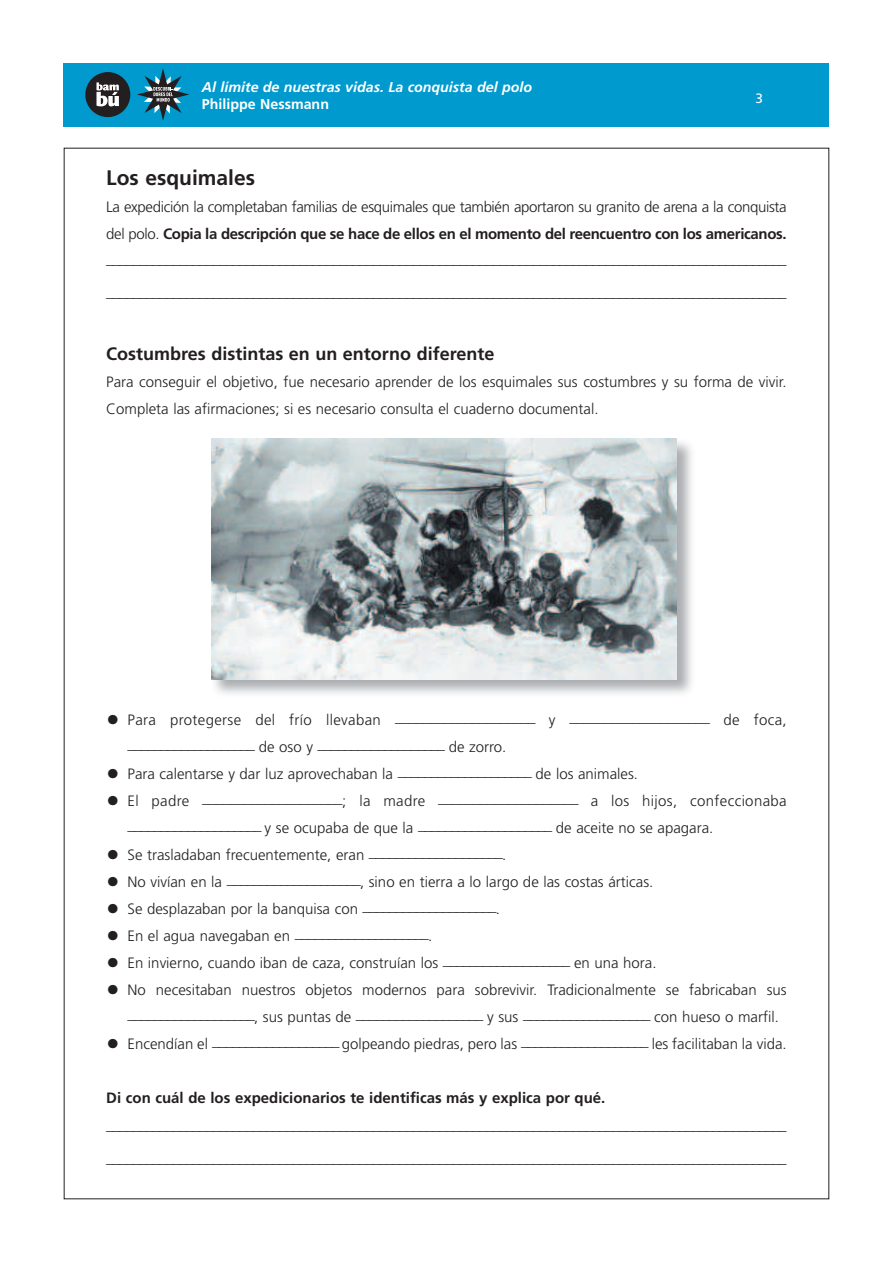
<style>
.page{position:relative;width:893px;height:1263px;background:#fff}
.page>*{position:absolute;margin:0;border:0;box-sizing:border-box;transform-origin:0 0}
.t1{font:700 21px "Frutiger";color:#231f20}
.t2{font:700 18px "Frutiger";color:#231f20}
.t3{font:300 15px/27px "Frutiger";color:#231f20}
.t4{font:300 15px/27px "Frutiger";letter-spacing:-.02em;color:#231f20}
.t5{font:300 15px/27px "Frutiger";letter-spacing:.02em;color:#231f20}
.t6{font:700 15px "Frutiger";color:#231f20}
.t7{font:italic 700 14.25px "Frutiger";color:#fff}
.t8{font:700 14.25px "Frutiger";color:#fff}
.t9{font:13.5px "Frutiger";color:#fff}
.s1{font-weight:700}
.s2{font-size:27px}
</style>
<div class="page">
<div style="left:64px;top:64px;width:765px;height:63px;background:#009ace"></div>
<div style="left:85px;top:72px;width:45px;height:45px;background:#231f20;border-radius:50%"></div>
<svg style="left:96px;top:82px;width:23px;height:24px"></svg>
<svg style="left:137px;top:68px;width:52px;height:53px"></svg>
<img style="left:211px;top:439px;width:466px;height:240px">
<p class="t7" style="left:202px;top:81px;width:332px">Al límite de nuestras vidas. La conquista del polo</p>
<p class="t8" style="left:202px;top:99px;width:129px">Philippe Nessmann</p>
<p class="t9" style="left:755px;top:92px;width:9px">3</p>
<h1 class="t1" style="left:106px;top:169px;width:150px">Los esquimales</h1>
<p class="t4" style="left:106px;top:194px;width:682px">La expedición la completaban familias de esquimales que también aportaron su granito de arena a la conquista del polo. <span class="s1">Copia la descripción que se hace de ellos en el momento del reencuentro con los americanos.</span></p>
<p class="t3" style="left:106px;top:243px;width:682px;line-height:33px">______________________________________________________________________________________________________ ______________________________________________________________________________________________________</p>
<p class="t2" style="left:106px;top:347px;width:390px">Costumbres distintas en un entorno diferente</p>
<p class="t3" style="left:106px;top:369px;width:682px">Para conseguir el objetivo, fue necesario aprender de los esquimales sus costumbres y su forma de vivir.<br>Completa las afirmaciones; si es necesario consulta el cuaderno documental.</p>
<p class="t5" style="left:128px;top:705px;width:661px;text-indent:-21px"><span class="s2">•</span> Para protegerse del frío llevaban ____________________ y ____________________ de foca, ___________________ de oso y ___________________ de zorro.</p>
<p class="t3" style="left:106px;top:761px;width:533px"><span class="s2">•</span> Para calentarse y dar luz aprovechaban la ____________________ de los animales.</p>
<p class="t3" style="left:128px;top:786px;width:661px;text-indent:-21px"><span class="s2">•</span> El padre ____________________; la madre ____________________ a los hijos, confeccionaba ____________________ y se ocupaba de que la ____________________ de aceite no se apagara.</p>
<p class="t3" style="left:106px;top:842px;width:402px"><span class="s2">•</span> Se trasladaban frecuentemente, eran ____________________.</p>
<p class="t3" style="left:106px;top:869px;width:549px"><span class="s2">•</span> No vivían en la ____________________, sino en tierra a lo largo de las costas árticas.</p>
<p class="t3" style="left:106px;top:896px;width:395px"><span class="s2">•</span> Se desplazaban por la banquisa con ____________________.</p>
<p class="t3" style="left:106px;top:922px;width:327px"><span class="s2">•</span> En el agua navegaban en ____________________.</p>
<p class="t3" style="left:106px;top:950px;width:552px"><span class="s2">•</span> En invierno, cuando iban de caza, construían los ___________________ en una hora.</p>
<p class="t3" style="left:128px;top:978px;width:661px;line-height:24.8px;text-indent:-21px"><span class="s2">•</span> No necesitaban nuestros objetos modernos para sobrevivir. Tradicionalmente se fabricaban sus ___________________, sus puntas de ___________________ y sus ___________________ con hueso o marfil.</p>
<p class="t3" style="left:106px;top:1031px;width:682px"><span class="s2">•</span> Encendían el ___________________ golpeando piedras, pero las ___________________ les facilitaban la vida.</p>
<p class="t6" style="left:106px;top:1091px;width:501px">Di con cuál de los expedicionarios te identificas más y explica por qué.</p>
<p class="t3" style="left:106px;top:1112px;width:682px">______________________________________________________________________________________________________</p>
<p class="t3" style="left:106px;top:1145px;width:682px">______________________________________________________________________________________________________</p>
</div>
